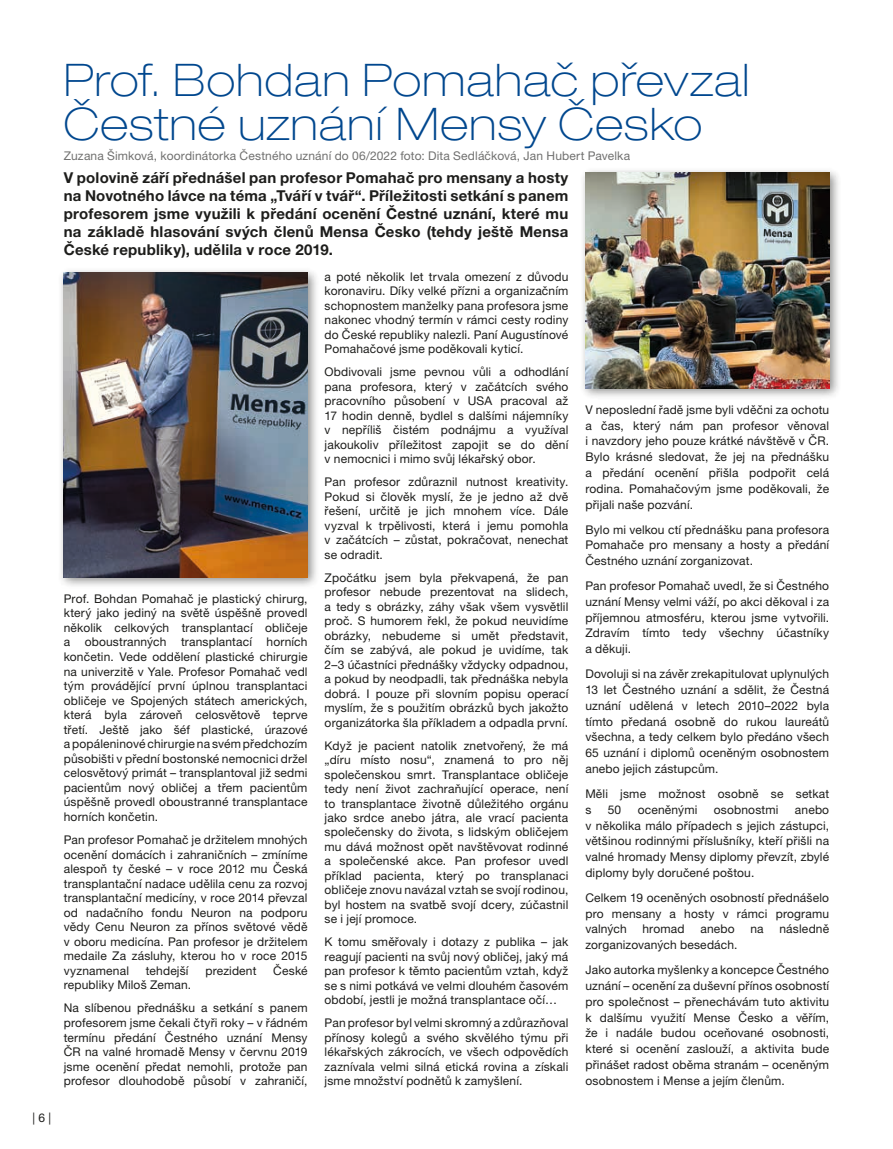
<style>
.page{position:relative;width:893px;height:1149px;background:#fff}
.page>*{position:absolute;margin:0;border:0;box-sizing:border-box;transform-origin:0 0}
.t1{font:100 expanded 45px/44.2px "Helvetica Neue LT Pro";letter-spacing:.025em;color:#00478e}
.t2{font:700 15px/18px "Helvetica Neue LT Pro";letter-spacing:.015em;color:#1d1d1b;text-align:justify}
.t3{font:12px/14.4px "Helvetica Neue LT Pro";letter-spacing:.015em;color:#1d1d1b;text-align:justify}
.t4{font:12px "Helvetica Neue LT Pro";letter-spacing:.01em;color:#70706f}
</style>
<div class="page">
<hr style="left:892px;top:0;width:1px;height:55px;background:#77b52b">
<div style="left:58px;top:266px;width:262px;height:323px;background:#1d1d1b;opacity:.5"></div>
<img style="left:64px;top:272px;width:244px;height:305px">
<div style="left:579px;top:167px;width:262px;height:233px;background:#1d1d1b;opacity:.5"></div>
<img style="left:585px;top:172px;width:244px;height:216px">
<p class="t3" style="left:32px;top:1109px;width:20px">| 6 |</p>
<p class="t1" style="left:64px;top:57px;width:687px">Prof. Bohdan Pomahač převzal<br>Čestné uznání Mensy Česko</p>
<p class="t4" style="left:64px;top:148px;width:568px">Zuzana Šimková, koordinátorka Čestného uznání do 06/2022 foto: Dita Sedláčková, Jan Hubert Pavelka</p>
<p class="t2" style="left:64px;top:169px;width:506px">V polovině září přednášel pan profesor Pomahač pro mensany a hosty na Novotného lávce na téma „Tváří v tvář“. Příležitosti setkání s panem profesorem jsme využili k předání ocenění Čestné uznání, které mu na základě hlasování svých členů Mensa Česko (tehdy ještě Mensa České republiky), udělila v roce 2019.</p>
<p class="t3" style="left:64px;top:591px;width:245px">Prof. Bohdan Pomahač je plastický chirurg, který jako jediný na světě úspěšně provedl několik celkových transplantací obličeje a oboustranných transplantací horních končetin. Vede oddělení plastické chirurgie na univerzitě v Yale. Profesor Pomahač vedl tým provádějící první úplnou transplantaci obličeje ve Spojených státech amerických, která byla zároveň celosvětově teprve třetí. Ještě jako šéf plastické, úrazové a popáleninové chirurgie na svém předchozím působišti v přední bostonské nemocnici držel celosvětový primát – transplantoval již sedmi pacientům nový obličej a třem pacientům úspěšně provedl oboustranné transplantace horních končetin.</p>
<p class="t3" style="left:64px;top:832px;width:245px">Pan profesor Pomahač je držitelem mnohých ocenění domácích i zahraničních – zmíníme alespoň ty české – v roce 2012 mu Česká transplantační nadace udělila cenu za rozvoj transplantační medicíny, v roce 2014 převzal od nadačního fondu Neuron na podporu vědy Cenu Neuron za přínos světové vědě v oboru medicína. Pan profesor je držitelem medaile Za zásluhy, kterou ho v roce 2015 vyznamenal</p>
<p class="t3" style="left:146px;top:962px;width:44px">tehdejší</p>
<p class="t3" style="left:205px;top:962px;width:53px">prezident</p>
<p class="t3" style="left:273px;top:962px;width:36px">České</p>
<p class="t3" style="left:64px;top:977px;width:129px">republiky Miloš Zeman.</p>
<p class="t3" style="left:64px;top:1000px;width:245px">Na slíbenou přednášku a setkání s panem profesorem jsme čekali čtyři roky – v řádném termínu předání Čestného uznání Mensy ČR na valné hromadě Mensy v červnu 2019 jsme ocenění předat nemohli, protože pan profesor dlouhodobě působí v zahraničí,</p>
<p class="t3" style="left:325px;top:269px;width:245px">a poté několik let trvala omezení z důvodu koronaviru. Díky velké přízni a organizačním schopnostem manželky pana profesora jsme nakonec vhodný termín v rámci cesty rodiny do České republiky nalezli. Paní Augustínové Pomahačové jsme poděkovali kyticí.</p>
<p class="t3" style="left:325px;top:364px;width:245px">Obdivovali jsme pevnou vůli a odhodlání pana profesora, který v začátcích svého pracovního působení v USA pracoval až 17 hodin denně, bydlel s dalšími nájemníky v nepříliš čistém podnájmu a využíval jakoukoliv příležitost zapojit se do dění v nemocnici i mimo svůj lékařský obor.</p>
<p class="t3" style="left:325px;top:474px;width:245px">Pan profesor zdůraznil nutnost kreativity.<br>Pokud si člověk myslí, že je jedno až dvě řešení, určitě je jich mnohem více. Dále vyzval k trpělivosti, která i jemu pomohla v začátcích – zůstat, pokračovat, nenechat se odradit.</p>
<p class="t3" style="left:325px;top:570px;width:245px">Zpočátku jsem byla překvapená, že pan profesor nebude prezentovat na slidech, a tedy s obrázky, záhy však všem vysvětlil proč. S humorem řekl, že pokud neuvidíme obrázky, nebudeme si umět představit, čím se zabývá, ale pokud je uvidíme, tak 2–3 účastníci přednášky vždycky odpadnou, a pokud by neodpadli, tak přednáška nebyla dobrá. I pouze při slovním popisu operací myslím, že s použitím obrázků bych jakožto organizátorka šla příkladem a odpadla první.</p>
<p class="t3" style="left:325px;top:737px;width:245px">Když je pacient natolik znetvořený, že má „díru místo nosu“, znamená to pro něj společenskou smrt. Transplantace obličeje tedy není život zachraňující operace, není to transplantace životně důležitého orgánu jako srdce anebo játra, ale vrací pacienta společensky do života, s lidským obličejem mu dává možnost opět navštěvovat rodinné a společenské akce. Pan profesor uvedl příklad pacienta, který po transplanaci obličeje znovu navázal vztah se svojí rodinou, byl hostem na svatbě svojí dcery, zúčastnil se i její promoce.</p>
<p class="t3" style="left:325px;top:934px;width:245px">K tomu směřovaly i dotazy z publika – jak reagují pacienti na svůj nový obličej, jaký má pan profesor k těmto pacientům vztah, když se s nimi potkává ve velmi dlouhém časovém období, jestli je možná transplantace očí…</p>
<p class="t3" style="left:325px;top:1015px;width:245px">Pan profesor byl velmi skromný a zdůrazňoval přínosy kolegů a svého skvělého týmu při lékařských zákrocích, ve všech odpovědích zaznívala velmi silná etická rovina a získali jsme množství podnětů k zamyšlení.</p>
<p class="t3" style="left:585px;top:401px;width:245px;line-height:15.9px">V neposlední řadě jsme byli vděčni za ochotu a čas, který nám pan profesor věnoval i navzdory jeho pouze krátké návštěvě v ČR.<br>Bylo krásné sledovat, že jej na přednášku a předání ocenění přišla podpořit celá rodina. Pomahačovým jsme poděkovali, že přijali naše pozvání.</p>
<p class="t3" style="left:585px;top:521px;width:245px;line-height:15.9px">Bylo mi velkou ctí přednášku pana profesora Pomahače pro mensany a hosty a předání Čestného uznání zorganizovat.</p>
<p class="t3" style="left:585px;top:577px;width:245px;line-height:15.9px">Pan profesor Pomahač uvedl, že si Čestného uznání Mensy velmi váží, po akci děkoval i za příjemnou atmosféru, kterou jsme vytvořili.<br>Zdravím tímto tedy všechny účastníky a děkuji.</p>
<p class="t3" style="left:585px;top:665px;width:245px;line-height:15.9px">Dovoluji si na závěr zrekapitulovat uplynulých 13 let Čestného uznání a sdělit, že Čestná uznání udělená v letech 2010–2022 byla tímto předaná osobně do rukou laureátů všechna, a tedy celkem bylo předáno všech 65 uznání i diplomů oceněným osobnostem anebo jejich zástupcům.</p>
<p class="t3" style="left:585px;top:785px;width:245px;line-height:15.9px">Měli jsme možnost osobně se setkat s</p>
<p class="t3" style="left:608px;top:801px;width:15px">50</p>
<p class="t3" style="left:638px;top:801px;width:61px">oceněnými</p>
<p class="t3" style="left:714px;top:801px;width:66px">osobnostmi</p>
<p class="t3" style="left:585px;top:801px;width:245px;line-height:15.9px;text-indent:209px">anebo v několika málo případech s jejich zástupci, většinou rodinnými příslušníky, kteří přišli na valné hromady Mensy diplomy převzít, zbylé diplomy byly doručené poštou.</p>
<p class="t3" style="left:585px;top:889px;width:245px;line-height:15.9px">Celkem 19 oceněných osobností přednášelo pro mensany a hosty v rámci programu valných</p>
<p class="t3" style="left:642px;top:921px;width:44px">hromad</p>
<p class="t3" style="left:700px;top:921px;width:36px">anebo</p>
<p class="t3" style="left:750px;top:921px;width:15px">na</p>
<p class="t3" style="left:779px;top:921px;width:51px">následně</p>
<p class="t3" style="left:585px;top:937px;width:154px">zorganizovaných besedách.</p>
<p class="t3" style="left:585px;top:961px;width:245px;line-height:15.9px">Jako autorka myšlenky a koncepce Čestného uznání – ocenění za duševní přínos osobností pro společnost – přenechávám tuto aktivitu k dalšímu využití Mense Česko a věřím, že i nadále budou oceňované osobnosti, které si ocenění zaslouží, a aktivita bude přinášet radost oběma stranám – oceněným osobnostem i Mense a jejím členům.</p>
</div>
